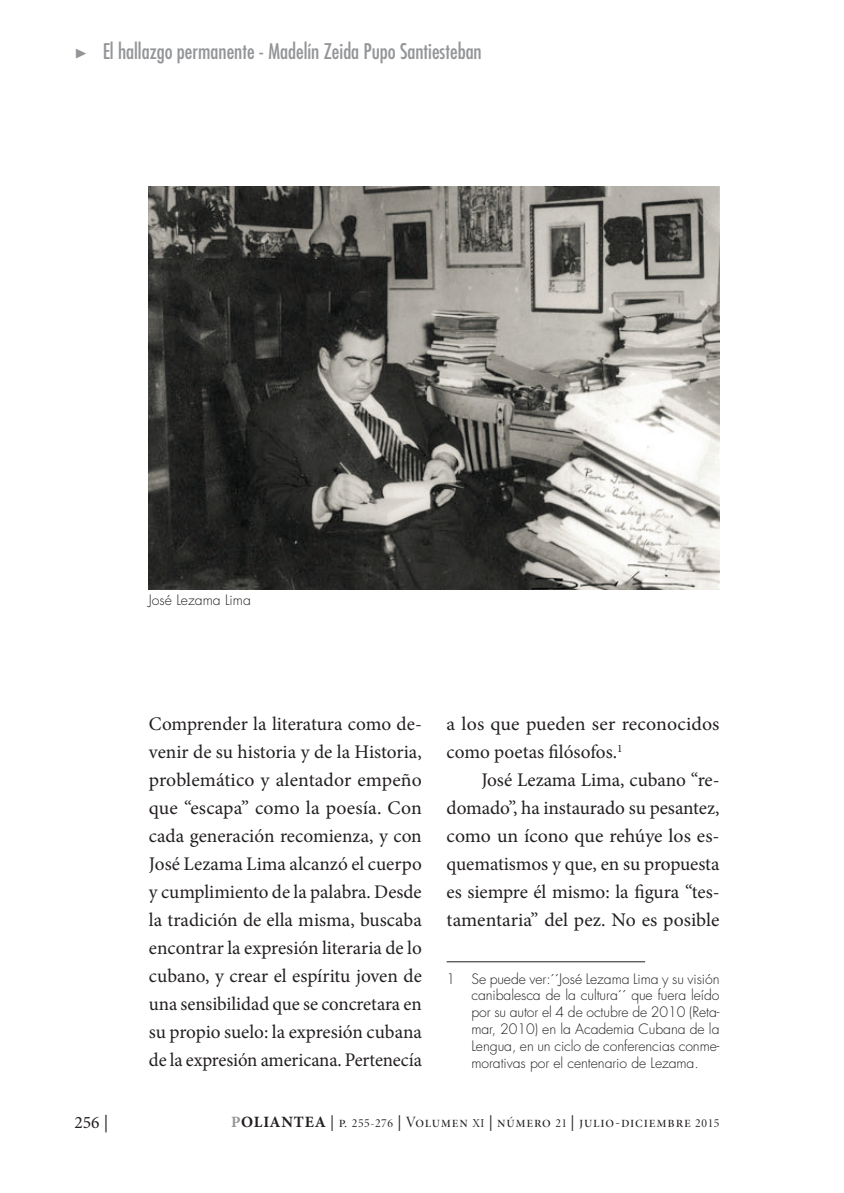
<style>
.page{position:relative;width:844px;height:1193px;background:#fff}
.page>*{position:absolute;margin:0;border:0;box-sizing:border-box;transform-origin:0 0}
.t1{font:condensed 21px "Futura Std";color:#939598}
.t2{font:19.25px/28px "Minion Pro";letter-spacing:-.005em;color:#231f20;text-align:justify}
.t3{font:17.5px "Minion Pro";color:#231f20}
.t4{font:15.75px "Minion Pro Disp";letter-spacing:.05em;color:#231f20}
.t5{font:300 14px/16.8px "Futura Std";letter-spacing:-.005em;color:#231f20;text-align:justify}
.s1{font-family:"Minion Pro";font-stretch:normal}
.s2{font-family:"Minion Pro";font-weight:700;color:#939598}
.s3{font-family:"Minion Pro";font-weight:700}
.s4{font-family:"Minion Pro"}
.s5{font-size:12.25px}
</style>
<div class="page">
<img style="left:149px;top:187px;width:570px;height:402px">
<hr style="left:447px;top:961px;width:198px;height:1px;background:#231f20">
<p class="t1" style="left:75px;top:39px;width:409px"><span class="s1">▶</span> El hallazgo permanente - Madelín Zeida Pupo Santiesteban</p>
<p class="t5" style="left:149px;top:592px;width:103px">José Lezama Lima</p>
<p class="t2" style="left:149px;top:710px;width:274px">Comprender la literatura como de&shy;venir de su historia y de la Historia, problemático y alentador empeño que “escapa” como la poesía. Con cada generación recomienza, y con José Lezama Lima alcanzó el cuerpo y cumplimiento de la palabra. Desde la tradición de ella misma, buscaba encontrar la expresión literaria de lo cubano, y crear el espíritu joven de una sensibilidad que se concretara en su propio suelo: la expresión cubana de la expresión americana. Pertenecía</p>
<p class="t2" style="left:447px;top:710px;width:274px">a los que pueden ser reconocidos como poetas filósofos.<sup>1</sup></p>
<p class="t2" style="left:447px;top:766px;width:274px;text-indent:35px">José Lezama Lima, cubano “re&shy;domado”, ha instaurado su pesantez, como un ícono que rehúye los es&shy;quematismos y que, en su propuesta es siempre él mismo: la figura “tes&shy;tamentaria” del pez. No es posible</p>
<p class="t5" style="left:471px;top:970px;width:250px;text-indent:-25px">1 Se puede ver:´´José Lezama Lima y su visión canibalesca de la cultura´´ que fuera leído por su autor el 4 de octubre de 2010 (Reta&shy;mar, 2010) en la Academia Cubana de la Lengua, en un ciclo de conferencias conme&shy;morativas por el centenario de Lezama.</p>
<p class="t3" style="left:75px;top:1110px;width:35px">256 |</p>
<p class="t4" style="left:231px;top:1112px;width:490px"><span class="s2">P</span><span class="s3">OLIANTEA</span> <span class="s4">|</span> p. <span class="s5">255-276</span> <span class="s4">|</span> Volumen <span class="s5">XI</span> <span class="s4">|</span> número <span class="s5">21</span> <span class="s4">|</span> julio-diciembre <span class="s5">2015</span></p>
</div>
